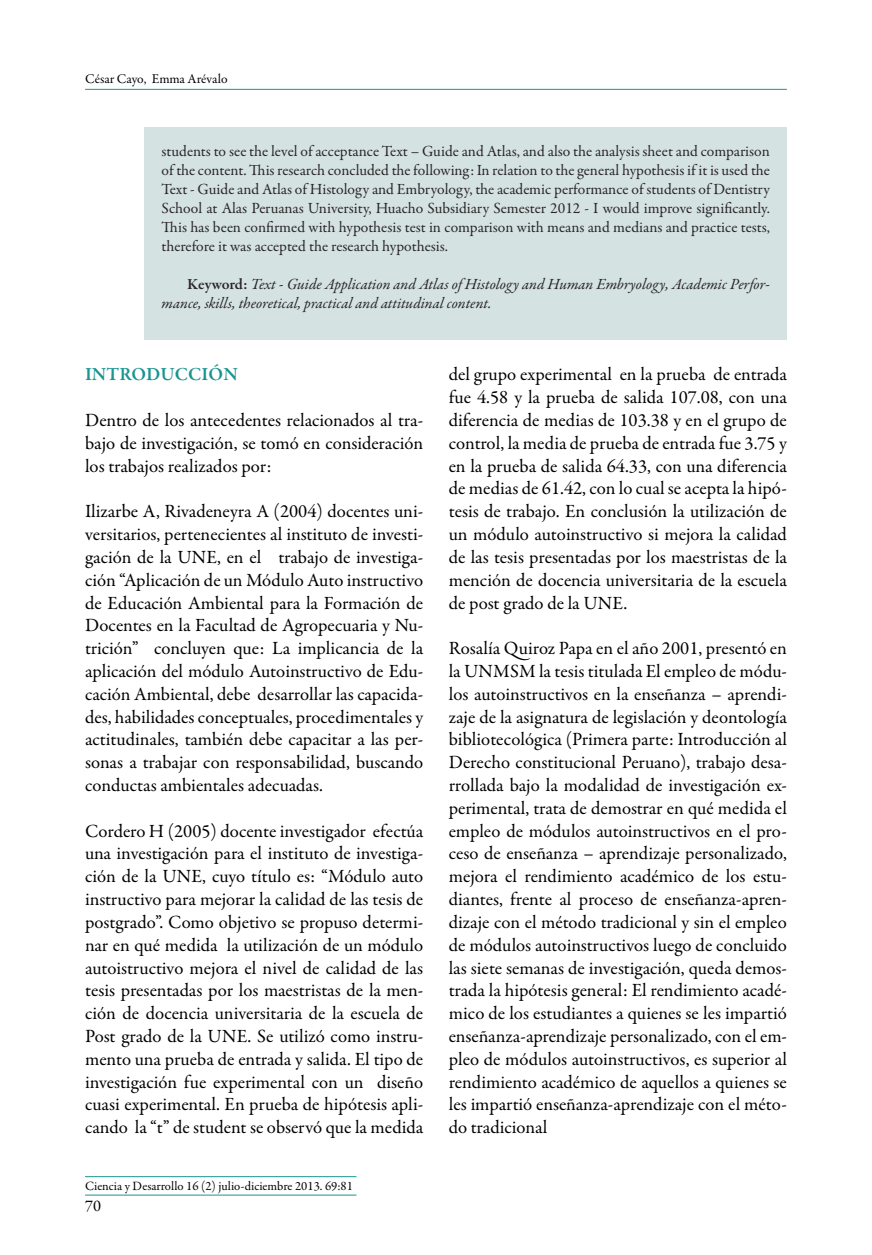
<style>
.page{position:relative;width:872px;height:1255px;background:#fff}
.page>*{position:absolute;margin:0;border:0;box-sizing:border-box;transform-origin:0 0}
.t1{font:18.75px/22.8px "Garamond Premr Pro";color:#000;text-align:justify}
.t2{font:600 18.75px "Garamond Premr Pro";color:#1a9490}
.t3{font:16.5px "Garamond Premr Pro";color:#000}
.t4{font:15.6px/19px "Garamond Premr Pro";color:#292526;text-align:justify}
.t5{font:italic 15.6px/19px "Garamond Premr Pro";letter-spacing:-.005em;color:#292526}
.t6{font:13.5px "Garamond Premr Pro";letter-spacing:-.005em;color:#000}
.t7{font:12.75px "Garamond Premr Pro";color:#000}
.s1{font-weight:600;font-style:normal}
</style>
<div class="page">
<hr style="left:85px;top:89px;width:702px;height:1px;background:#1a9490">
<hr style="left:85px;top:1194px;width:271px;height:1px;background:#1a9490">
<hr style="left:85px;top:1176px;width:271px;height:1px;background:#1a9490">
<div style="left:144px;top:128px;width:643px;height:212px;background:#d5e2e2"></div>
<p class="t6" style="left:85px;top:71px;width:144px">César Cayo, Emma Arévalo</p>
<p class="t4" style="left:162px;top:142px;width:610px">students to see the level of acceptance Text – Guide and Atlas, and also the analysis sheet and comparison of the content. This research concluded the following: In relation to the general hypothesis if it is used the Text - Guide and Atlas of Histology and Embryology, the academic performance of students of Dentistry School at Alas Peruanas University, Huacho Subsidiary Semester 2012 - I would improve significantly.<br>This has been confirmed with hypothesis test in comparison with means and medians and practice tests, therefore it was accepted the research hypothesis.</p>
<p class="t5" style="left:162px;top:276px;width:610px;text-indent:26px"><span class="s1">Keyword:</span> Text - Guide Application and Atlas of Histology and Human Embryology, Academic Perfor&shy;mance, skills, theoretical, practical and attitudinal content.</p>
<p class="t2" style="left:85px;top:363px;width:154px">INTRODUCCIÓN</p>
<p class="t1" style="left:85px;top:409px;width:340px">Dentro de los antecedentes relacionados al tra&shy;bajo de investigación, se tomó en consideración los trabajos realizados por:</p>
<p class="t1" style="left:85px;top:500px;width:340px">Ilizarbe A, Rivadeneyra A (2004) docentes uni&shy;versitarios, pertenecientes al instituto de investi&shy;gación de la UNE, en el trabajo de investiga&shy;ción “Aplicación de un Módulo Auto instructivo de Educación Ambiental para la Formación de Docentes en la Facultad de Agropecuaria y Nu&shy;trición” concluyen que: La implicancia de la aplicación del módulo Autoinstructivo de Edu&shy;cación Ambiental, debe desarrollar las capacida&shy;des, habilidades conceptuales, procedimentales y actitudinales, también debe capacitar a las per&shy;sonas a trabajar con responsabilidad, buscando conductas ambientales adecuadas.</p>
<p class="t1" style="left:85px;top:819px;width:340px">Cordero H (2005) docente investigador efectúa una investigación para el instituto de investiga&shy;ción de la UNE, cuyo título es: “Módulo auto instructivo para mejorar la calidad de las tesis de postgrado”. Como objetivo se propuso determi&shy;nar en qué medida la utilización de un módulo autoistructivo mejora el nivel de calidad de las tesis presentadas por los maestristas de la men&shy;ción de docencia universitaria de la escuela de Post grado de la UNE. Se utilizó como instru&shy;mento una prueba de entrada y salida. El tipo de investigación fue experimental con un diseño cuasi experimental. En prueba de hipótesis apli&shy;cando la “t” de student se observó que la medida</p>
<p class="t7" style="left:85px;top:1177px;width:269px">Ciencia y Desarrollo 16 (2) julio-diciembre 2013. 69:81</p>
<p class="t3" style="left:85px;top:1196px;width:18px">70</p>
<p class="t1" style="left:449px;top:363px;width:340px">del grupo experimental en la prueba de entrada fue 4.58 y la prueba de salida 107.08, con una diferencia de medias de 103.38 y en el grupo de control, la media de prueba de entrada fue 3.75 y en la prueba de salida 64.33, con una diferencia de medias de 61.42, con lo cual se acepta la hipó&shy;tesis de trabajo. En conclusión la utilización de un módulo autoinstructivo si mejora la calidad de las tesis presentadas por los maestristas de la mención de docencia universitaria de la escuela de post grado de la UNE.</p>
<p class="t1" style="left:449px;top:637px;width:340px">Rosalía Quiroz Papa en el año 2001, presentó en la UNMSM la tesis titulada El empleo de módu&shy;los autoinstructivos en la enseñanza – aprendi&shy;zaje de la asignatura de legislación y deontología bibliotecológica (Primera parte: Introducción al Derecho constitucional Peruano), trabajo desa&shy;rrollada bajo la modalidad de investigación ex&shy;perimental, trata de demostrar en qué medida el empleo de módulos autoinstructivos en el pro&shy;ceso de enseñanza – aprendizaje personalizado, mejora el rendimiento académico de los estu&shy;diantes, frente al proceso de enseñanza-apren&shy;dizaje con el método tradicional y sin el empleo de módulos autoinstructivos luego de concluido las siete semanas de investigación, queda demos&shy;trada la hipótesis general: El rendimiento acadé&shy;mico de los estudiantes a quienes se les impartió enseñanza-aprendizaje personalizado, con el em&shy;pleo de módulos autoinstructivos, es superior al rendimiento académico de aquellos a quienes se les impartió enseñanza-aprendizaje con el méto&shy;do tradicional</p>
</div>
